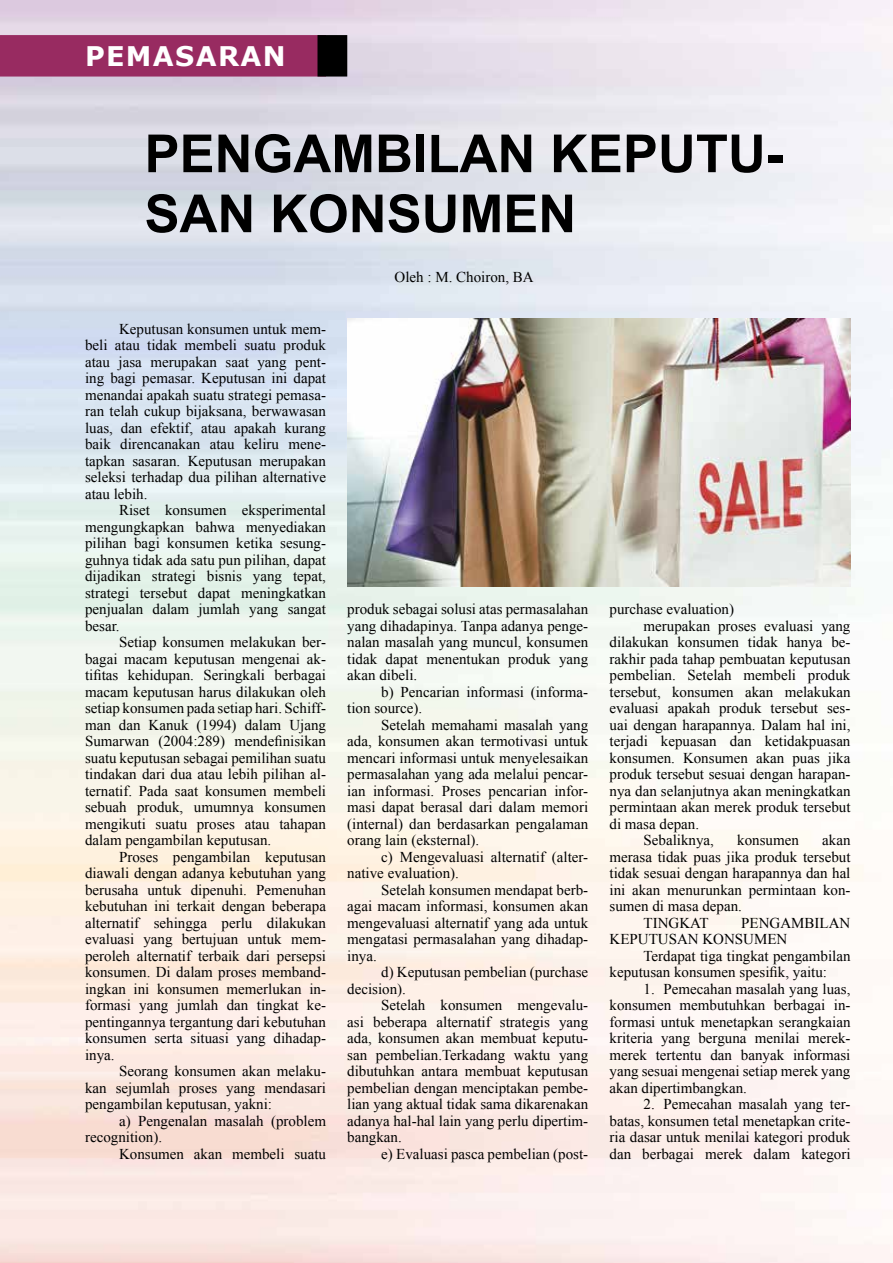
<style>
.page{position:relative;width:893px;height:1263px;background:#fff}
.page>*{position:absolute;margin:0;border:0;box-sizing:border-box;transform-origin:0 0}
.t1{font:700 52.5px/60px "Arial";color:#000}
.t2{font:700 27px "Verdana";letter-spacing:.05em;color:#fff}
.t3{font:15px/16.5px "Times New Roman";color:#000;text-align:justify}
</style>
<div class="page">
<img style="left:0;top:0;width:893px;height:1263px">
<img style="left:347px;top:319px;width:503px;height:268px">
<div style="left:1px;top:36px;width:324px;height:40px;background:#982b61"></div>
<div style="left:0;top:35px;width:326px;height:42px;border:2px solid #982b61"></div>
<div style="left:318px;top:36px;width:28px;height:40px;background:#000"></div>
<div style="left:317px;top:35px;width:30px;height:42px;border:2px solid #000"></div>
<h2 class="t2" style="left:85px;top:37px;width:202px">PEMASARAN</h2>
<h1 class="t1" style="left:145px;top:125px;width:640px">PENGAMBILAN KEPUTU-<br>SAN KONSUMEN</h1>
<p class="t3" style="left:85px;top:320px;width:242px;text-indent:34px">Keputusan konsumen untuk mem&shy;beli atau tidak membeli suatu produk atau jasa merupakan saat yang pent&shy;ing bagi pemasar. Keputusan ini dapat menandai apakah suatu strategi pemasa&shy;ran telah cukup bijaksana, berwawasan luas, dan efektif, atau apakah kurang baik direncanakan atau keliru mene&shy;tapkan sasaran. Keputusan merupakan seleksi terhadap dua pilihan alternative atau lebih.</p>
<p class="t3" style="left:85px;top:502px;width:242px;text-indent:34px">Riset konsumen eksperimental mengungkapkan bahwa menyediakan pilihan bagi konsumen ketika sesung&shy;guhnya tidak ada satu pun pilihan, dapat dijadikan strategi bisnis yang tepat, strategi tersebut dapat meningkatkan penjualan dalam jumlah yang sangat besar.</p>
<p class="t3" style="left:85px;top:634px;width:242px;text-indent:34px">Setiap konsumen melakukan ber&shy;bagai macam keputusan mengenai ak&shy;tifitas kehidupan. Seringkali berbagai macam keputusan harus dilakukan oleh setiap konsumen pada setiap hari. Schiff&shy;man dan Kanuk (1994) dalam Ujang Sumarwan (2004:289) mendefinisikan suatu keputusan sebagai pemilihan suatu tindakan dari dua atau lebih pilihan al&shy;ternatif. Pada saat konsumen membeli sebuah produk, umumnya konsumen mengikuti suatu proses atau tahapan dalam pengambilan keputusan.</p>
<p class="t3" style="left:85px;top:848px;width:242px;text-indent:34px">Proses pengambilan keputusan diawali dengan adanya kebutuhan yang berusaha untuk dipenuhi. Pemenuhan kebutuhan ini terkait dengan beberapa alternatif sehingga perlu dilakukan evaluasi yang bertujuan untuk mem&shy;peroleh alternatif terbaik dari persepsi konsumen. Di dalam proses memband&shy;ingkan ini konsumen memerlukan in&shy;formasi yang jumlah dan tingkat ke&shy;pentingannya tergantung dari kebutuhan konsumen serta situasi yang dihadap&shy;inya.</p>
<p class="t3" style="left:85px;top:1063px;width:242px;text-indent:34px">Seorang konsumen akan melaku&shy;kan sejumlah proses yang mendasari pengambilan keputusan, yakni:</p>
<p class="t3" style="left:85px;top:1112px;width:242px;text-indent:34px">a) Pengenalan masalah (problem recognition).</p>
<p class="t3" style="left:119px;top:1145px;width:208px">Konsumen akan membeli suatu</p>
<p class="t3" style="left:395px;top:268px;width:141px">Oleh : M. Choiron, BA</p>
<p class="t3" style="left:347px;top:601px;width:242px">produk sebagai solusi atas permasalahan yang dihadapinya. Tanpa adanya penge&shy;nalan masalah yang muncul, konsumen tidak dapat menentukan produk yang akan dibeli.</p>
<p class="t3" style="left:347px;top:683px;width:242px;text-indent:34px">b) Pencarian informasi (informa&shy;tion source).</p>
<p class="t3" style="left:347px;top:716px;width:242px;text-indent:34px">Setelah memahami masalah yang ada, konsumen akan termotivasi untuk mencari informasi untuk menyelesaikan permasalahan yang ada melalui pencar&shy;ian informasi. Proses pencarian infor&shy;masi dapat berasal dari dalam memori (internal) dan berdasarkan pengalaman orang lain (eksternal).</p>
<p class="t3" style="left:347px;top:848px;width:242px;text-indent:34px">c) Mengevaluasi alternatif (alter&shy;native evaluation).</p>
<p class="t3" style="left:347px;top:881px;width:242px;text-indent:34px">Setelah konsumen mendapat berb&shy;agai macam informasi, konsumen akan mengevaluasi alternatif yang ada untuk mengatasi permasalahan yang dihadap&shy;inya.</p>
<p class="t3" style="left:347px;top:964px;width:242px;text-indent:34px">d) Keputusan pembelian (purchase decision).</p>
<p class="t3" style="left:347px;top:997px;width:242px;text-indent:34px">Setelah konsumen mengevalu&shy;asi beberapa alternatif strategis yang ada, konsumen akan membuat keputu&shy;san pembelian.Terkadang waktu yang dibutuhkan antara membuat keputusan pembelian dengan menciptakan pembe&shy;lian yang aktual tidak sama dikarenakan adanya hal-hal lain yang perlu dipertim&shy;bangkan.</p>
<p class="t3" style="left:381px;top:1145px;width:208px">e) Evaluasi pasca pembelian (post-</p>
<p class="t3" style="left:609px;top:601px;width:126px">purchase evaluation)</p>
<p class="t3" style="left:643px;top:617px;width:208px">merupakan proses evaluasi yang</p>
<p class="t3" style="left:609px;top:634px;width:242px">dilakukan konsumen tidak hanya be-</p>
<p class="t3" style="left:609px;top:650px;width:242px">rakhir pada tahap pembuatan keputusan</p>
<p class="t3" style="left:609px;top:667px;width:242px">pembelian. Setelah membeli produk</p>
<p class="t3" style="left:609px;top:683px;width:242px">tersebut, konsumen akan melakukan</p>
<p class="t3" style="left:609px;top:700px;width:242px">evaluasi apakah produk tersebut ses-</p>
<p class="t3" style="left:609px;top:716px;width:242px">uai dengan harapannya. Dalam hal ini,</p>
<p class="t3" style="left:609px;top:733px;width:242px">terjadi kepuasan dan ketidakpuasan</p>
<p class="t3" style="left:609px;top:749px;width:242px">konsumen. Konsumen akan puas jika</p>
<p class="t3" style="left:609px;top:766px;width:242px">produk tersebut sesuai dengan harapan-</p>
<p class="t3" style="left:609px;top:782px;width:242px">nya dan selanjutnya akan meningkatkan</p>
<p class="t3" style="left:609px;top:799px;width:242px">permintaan akan merek produk tersebut</p>
<p class="t3" style="left:609px;top:815px;width:91px">di masa depan.</p>
<p class="t3" style="left:643px;top:832px;width:72px">Sebaliknya,</p>
<p class="t3" style="left:737px;top:832px;width:63px">konsumen</p>
<p class="t3" style="left:822px;top:832px;width:30px">akan</p>
<p class="t3" style="left:609px;top:848px;width:242px">merasa tidak puas jika produk tersebut</p>
<p class="t3" style="left:609px;top:865px;width:242px">tidak sesuai dengan harapannya dan hal</p>
<p class="t3" style="left:609px;top:881px;width:242px">ini akan menurunkan permintaan kon-</p>
<p class="t3" style="left:609px;top:898px;width:134px">sumen di masa depan.</p>
<p class="t3" style="left:643px;top:914px;width:66px">TINGKAT</p>
<p class="t3" style="left:609px;top:914px;width:242px;text-indent:132px">PENGAMBILAN<br>KEPUTUSAN KONSUMEN</p>
<p class="t3" style="left:609px;top:947px;width:242px;text-indent:34px">Terdapat tiga tingkat pengambilan keputusan konsumen spesifik, yaitu:</p>
<p class="t3" style="left:609px;top:980px;width:242px;text-indent:34px">1. Pemecahan masalah yang luas, konsumen membutuhkan berbagai in&shy;formasi untuk menetapkan serangkaian kriteria yang berguna menilai merek&shy;merek tertentu dan banyak informasi yang sesuai mengenai setiap merek yang akan dipertimbangkan.</p>
<p class="t3" style="left:609px;top:1096px;width:242px;text-indent:34px">2. Pemecahan masalah yang ter&shy;batas, konsumen tetal menetapkan crite&shy;ria dasar untuk menilai kategori produk dan berbagai merek dalam kategori</p>
</div>
